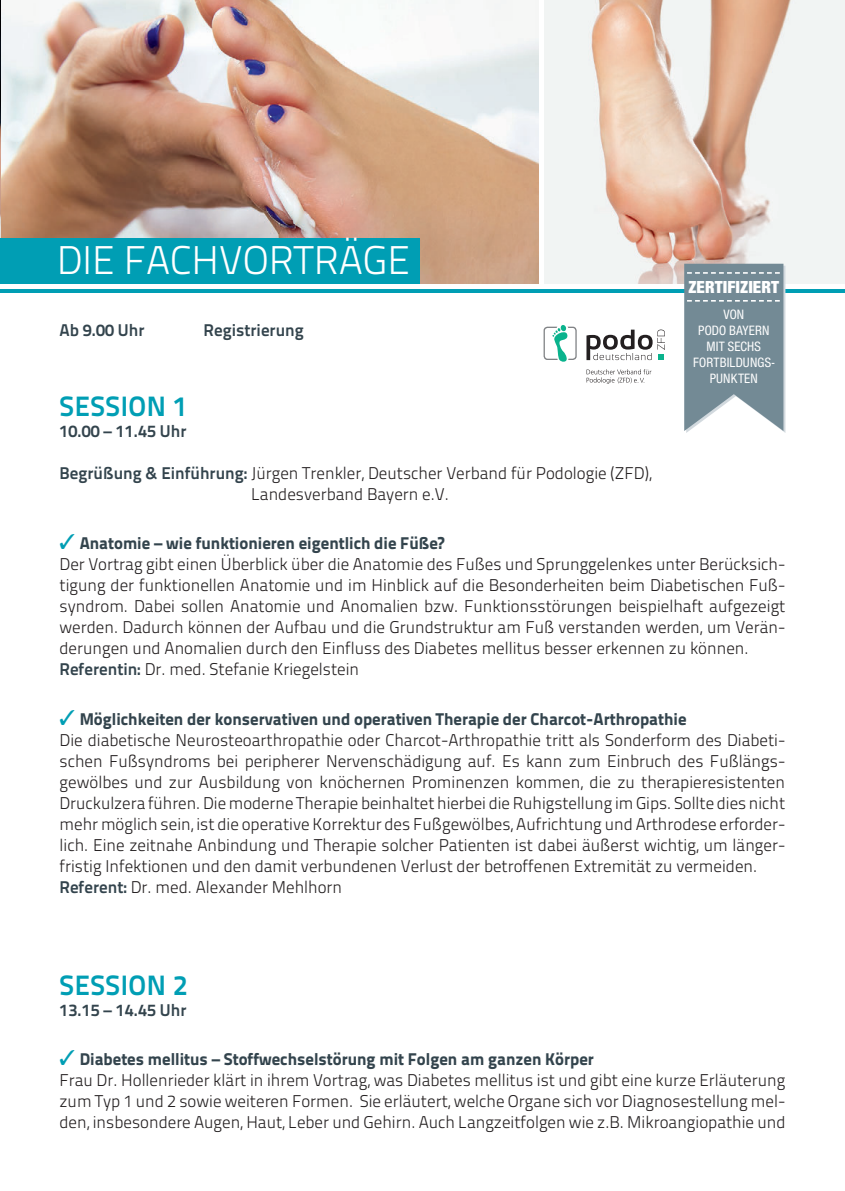
<style>
.page{position:relative;width:845px;height:1191px;background:#fff}
.page>*{position:absolute;margin:0;border:0;box-sizing:border-box;transform-origin:0 0}
.t1{font:300 40px "Titillium Text 22 L";color:#fff}
.t2{font:700 28px "Titillium Text 22 L";letter-spacing:.02em;color:#009eb4}
.t3{font:900 18px "Nimbus San Nov Con";color:#fff}
.t4{font:300 17px/21px "Titillium Text 22 L";color:#231f20}
.t5{font:800 17px "Titillium Text 22 L";color:#33444d}
.t6{font:700 17px "Titillium Text 22 L";color:#33444d}
.t7{font:500 14px/16px "Nimbus San Nov Con";letter-spacing:.01em;color:#fff;text-align:center}
.s1{font-weight:700;color:#33444d}
</style>
<div class="page">
<img style="left:544px;top:0;width:301px;height:283px">
<svg style="left:543px;top:325px;width:34px;height:37px"></svg>
<svg style="left:586px;top:329px;width:79px;height:31px"></svg>
<svg style="left:586px;top:369px;width:65px;height:15px"></svg>
<hr style="left:0;top:289px;width:845px;height:4px;background:#009eb4">
<img style="left:1px;top:0;width:538px;height:283px">
<div style="left:0;top:238px;width:420px;height:45px;background:#009eb4"></div>
<svg style="left:684px;top:264px;width:101px;height:169px;background:#869aa3"></svg>
<h1 class="t1" style="left:57px;top:231px;width:355px">DIE FACHVORTRÄGE</h1>
<p class="t6" style="left:60px;top:317px;width:86px">Ab 9.00 Uhr</p>
<p class="t6" style="left:204px;top:317px;width:102px">Registrierung</p>
<p class="t3" style="left:688px;top:276px;width:92px">ZERTIFIZIERT</p>
<p class="t7" style="left:693px;top:306px;width:83px">VON<br>PODO BAYERN<br>MIT SECHS<br>FORTBILDUNGS-<br>PUNKTEN</p>
<h2 class="t2" style="left:60px;top:384px;width:130px">SESSION 1</h2>
<p class="t6" style="left:60px;top:418px;width:128px">10.00 – 11.45 Uhr</p>
<p class="t4" style="left:251px;top:461px;width:402px;text-indent:-192px"><span class="s1">Begrüßung &amp; Einführung:</span> Jürgen Trenkler, Deutscher Verband für Podologie (ZFD),<br>Landesverband Bayern e.V.</p>
<p class="t5" style="left:80px;top:530px;width:366px">Anatomie – wie funktionieren eigentlich die Füße?</p>
<p class="t4" style="left:60px;top:553px;width:727px">Der Vortrag gibt einen Überblick über die Anatomie des Fußes und Sprunggelenkes unter Berücksich&shy;tigung der funktionellen Anatomie und im Hinblick auf die Besonderheiten beim Diabetischen Fuß&shy;syndrom. Dabei sollen Anatomie und Anomalien bzw. Funktionsstörungen beispielhaft aufgezeigt werden. Dadurch können der Aufbau und die Grundstruktur am Fuß verstanden werden, um Verän&shy;derungen und Anomalien durch den Einfluss des Diabetes mellitus besser erkennen zu können.<br><span class="s1">Referentin:</span> Dr. med. Stefanie Kriegelstein</p>
<p class="t5" style="left:80px;top:705px;width:608px">Möglichkeiten der konservativen und operativen Therapie der Charcot-Arthropathie</p>
<p class="t4" style="left:60px;top:728px;width:727px">Die diabetische Neurosteoarthropathie oder Charcot-Arthropathie tritt als Sonderform des Diabeti&shy;schen Fußsyndroms bei peripherer Nervenschädigung auf. Es kann zum Einbruch des Fußlängs&shy;gewölbes und zur Ausbildung von knöchernen Prominenzen kommen, die zu therapieresistenten Druckulzera führen. Die moderne Therapie beinhaltet hierbei die Ruhigstellung im Gips. Sollte dies nicht mehr möglich sein, ist die operative Korrektur des Fußgewölbes, Aufrichtung und Arthrodese erforder&shy;lich. Eine zeitnahe Anbindung und Therapie solcher Patienten ist dabei äußerst wichtig, um länger&shy;fristig Infektionen und den damit verbundenen Verlust der betroffenen Extremität zu vermeiden.<br><span class="s1">Referent:</span> Dr. med. Alexander Mehlhorn</p>
<h2 class="t2" style="left:60px;top:963px;width:130px">SESSION 2</h2>
<p class="t6" style="left:60px;top:997px;width:128px">13.15 – 14.45 Uhr</p>
<p class="t5" style="left:80px;top:1046px;width:516px">Diabetes mellitus – Stoffwechselstörung mit Folgen am ganzen Körper</p>
<p class="t4" style="left:60px;top:1069px;width:727px;text-align:justify">Frau Dr. Hollenrieder klärt in ihrem Vortrag, was Diabetes mellitus ist und gibt eine kurze Erläuterung zum Typ 1 und 2 sowie weiteren Formen. Sie erläutert, welche Organe sich vor Diagnosestellung mel&shy;den, insbesondere Augen, Haut, Leber und Gehirn. Auch Langzeitfolgen wie z.B. Mikroangiopathie und</p>
</div>
